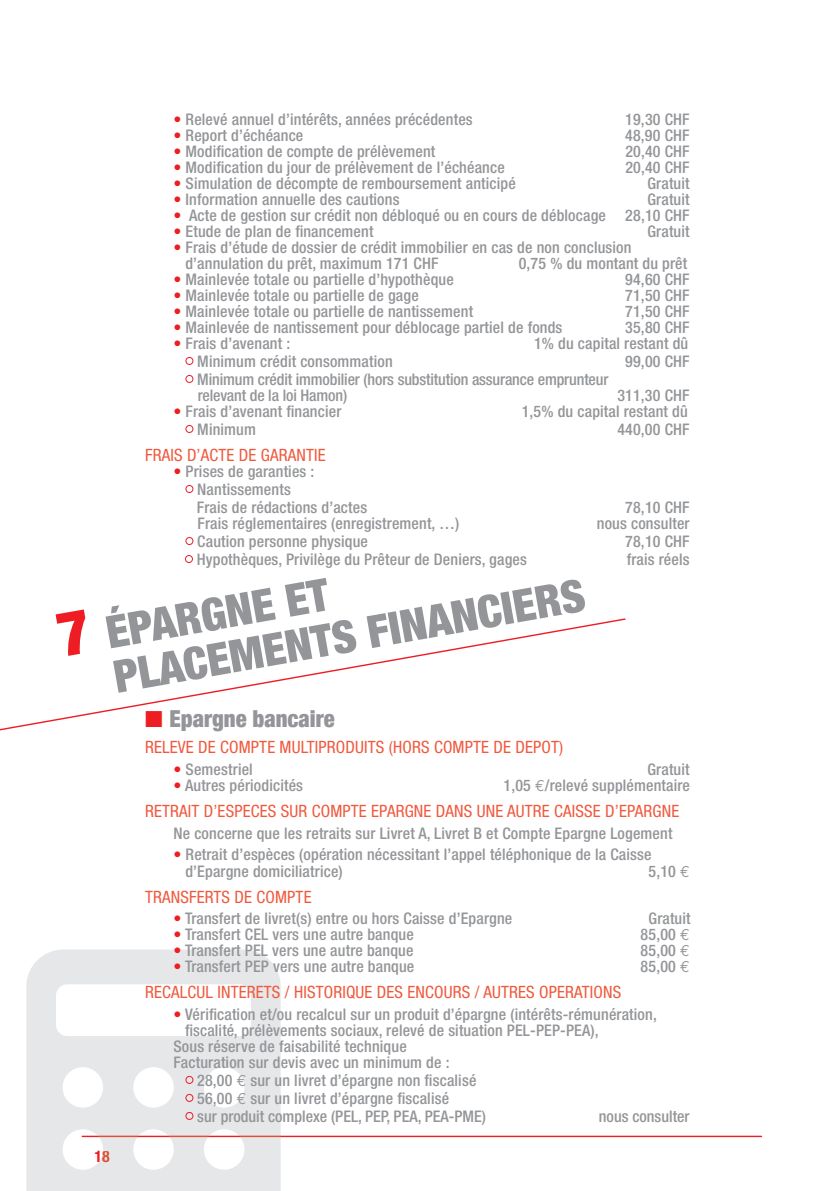
<style>
.page{position:relative;width:840px;height:1191px;background:#fff}
.page>*{position:absolute;margin:0;border:0;box-sizing:border-box;transform-origin:0 0}
.t1{font:900 condensed 45px/45px "Helvetica Neue LT Std";color:#939598}
.t2{font:900 condensed 23.4px "Helvetica Neue";color:#939598}
.t3{font:condensed 17px "Helvetica Neue LT Std";letter-spacing:.01em;color:#f0593e}
.t4{font:500 condensed 16px/18px "Helvetica Neue LT Std";letter-spacing:.01em;color:#939598}
.t5{font:500 condensed 16px/16px "Helvetica Neue LT Std";letter-spacing:-.01em;color:#939598}
.t6{font:700 condensed 16px "Helvetica Neue LT Std";color:#ee1d23}
.s1{color:#ee1d23}
.s2{font-size:62px;color:#ee1d23}
.s3{font-family:"Euro Mono";font-weight:400;font-stretch:normal}
</style>
<div class="page">
<hr style="left:82px;top:1135px;width:679px;height:2px;background:#ee1d23">
<svg style="left:26px;top:949px;width:254px;height:242px;fill:#e6e7e9"></svg>
<svg style="left:98px;top:1135px;width:182px;height:2px"></svg>
<svg style="left:98px;top:1151px;width:11px;height:11px"></svg>
<div style="left:185px;top:357px;width:8px;height:8px;border:1px solid #ee1d23;border-radius:50%"></div>
<div style="left:185px;top:375px;width:8px;height:8px;border:1px solid #ee1d23;border-radius:50%"></div>
<div style="left:185px;top:425px;width:8px;height:8px;border:1px solid #ee1d23;border-radius:50%"></div>
<div style="left:185px;top:485px;width:8px;height:8px;border:1px solid #ee1d23;border-radius:50%"></div>
<div style="left:185px;top:537px;width:8px;height:8px;border:1px solid #ee1d23;border-radius:50%"></div>
<div style="left:185px;top:555px;width:8px;height:8px;border:1px solid #ee1d23;border-radius:50%"></div>
<div style="left:185px;top:1076px;width:8px;height:8px;border:1px solid #ee1d23;border-radius:50%"></div>
<div style="left:185px;top:1094px;width:8px;height:8px;border:1px solid #ee1d23;border-radius:50%"></div>
<div style="left:185px;top:1112px;width:8px;height:8px;border:1px solid #ee1d23;border-radius:50%"></div>
<svg style="left:0;top:618px;width:626px;height:113px"></svg>
<p class="t4" style="left:173px;top:112px;width:301px"><span class="s1">•</span> Relevé annuel d’intérêts, années précédentes</p>
<p class="t4" style="left:625px;top:112px;width:66px">19,30 CHF</p>
<p class="t4" style="left:173px;top:128px;width:131px"><span class="s1">•</span> Report d’échéance</p>
<p class="t4" style="left:625px;top:128px;width:66px">48,90 CHF</p>
<p class="t4" style="left:173px;top:144px;width:263px"><span class="s1">•</span> Modification de compte de prélèvement</p>
<p class="t4" style="left:625px;top:144px;width:66px">20,40 CHF</p>
<p class="t4" style="left:173px;top:160px;width:333px"><span class="s1">•</span> Modification du jour de prélèvement de l’échéance</p>
<p class="t4" style="left:625px;top:160px;width:66px">20,40 CHF</p>
<p class="t4" style="left:173px;top:176px;width:344px"><span class="s1">•</span> Simulation de décompte de remboursement anticipé</p>
<p class="t4" style="left:647px;top:176px;width:44px">Gratuit</p>
<p class="t4" style="left:173px;top:192px;width:227px"><span class="s1">•</span> Information annuelle des cautions</p>
<p class="t4" style="left:647px;top:192px;width:44px">Gratuit</p>
<p class="t4" style="left:173px;top:208px;width:517px"><span class="s1">•</span> Acte de gestion sur crédit non débloqué ou en cours de déblocage 28,10 CHF</p>
<p class="t4" style="left:173px;top:224px;width:201px"><span class="s1">•</span> Etude de plan de financement</p>
<p class="t4" style="left:647px;top:224px;width:44px">Gratuit</p>
<p class="t4" style="left:185px;top:241px;width:447px;line-height:16px;text-indent:-12px"><span class="s1">•</span> Frais d’étude de dossier de crédit immobilier en cas de non conclusion d’annulation du prêt, maximum 171 CHF</p>
<p class="t4" style="left:518px;top:256px;width:170px">0,75 % du montant du prêt</p>
<p class="t4" style="left:173px;top:272px;width:282px"><span class="s1">•</span> Mainlevée totale ou partielle d’hypothèque</p>
<p class="t4" style="left:625px;top:272px;width:66px">94,60 CHF</p>
<p class="t4" style="left:173px;top:288px;width:247px"><span class="s1">•</span> Mainlevée totale ou partielle de gage</p>
<p class="t4" style="left:625px;top:288px;width:66px">71,50 CHF</p>
<p class="t4" style="left:173px;top:304px;width:301px"><span class="s1">•</span> Mainlevée totale ou partielle de nantissement</p>
<p class="t4" style="left:625px;top:304px;width:66px">71,50 CHF</p>
<p class="t4" style="left:173px;top:320px;width:390px"><span class="s1">•</span> Mainlevée de nantissement pour déblocage partiel de fonds</p>
<p class="t4" style="left:625px;top:320px;width:66px">35,80 CHF</p>
<p class="t4" style="left:173px;top:336px;width:118px"><span class="s1">•</span> Frais d’avenant :</p>
<p class="t4" style="left:533px;top:336px;width:155px">1% du capital restant dû</p>
<p class="t4" style="left:197px;top:354px;width:197px">Minimum crédit consommation</p>
<p class="t4" style="left:625px;top:354px;width:66px">99,00 CHF</p>
<p class="t5" style="left:197px;top:373px;width:412px">Minimum crédit immobilier (hors substitution assurance emprunteur relevant de la loi Hamon)</p>
<p class="t4" style="left:617px;top:388px;width:74px">311,30 CHF</p>
<p class="t4" style="left:173px;top:404px;width:169px"><span class="s1">•</span> Frais d’avenant financier</p>
<p class="t4" style="left:521px;top:404px;width:167px">1,5% du capital restant dû</p>
<p class="t4" style="left:197px;top:422px;width:60px">Minimum</p>
<p class="t4" style="left:617px;top:422px;width:74px">440,00 CHF</p>
<p class="t3" style="left:145px;top:449px;width:182px">FRAIS D’ACTE DE GARANTIE</p>
<p class="t4" style="left:197px;top:464px;width:172px;text-indent:-24px"><span class="s1">•</span> Prises de garanties :<br>Nantissements<br>Frais de rédactions d’actes</p>
<p class="t4" style="left:625px;top:500px;width:66px">78,10 CHF</p>
<p class="t4" style="left:197px;top:516px;width:263px">Frais réglementaires (enregistrement, …)</p>
<p class="t4" style="left:596px;top:516px;width:94px">nous consulter</p>
<p class="t4" style="left:197px;top:534px;width:172px">Caution personne physique</p>
<p class="t4" style="left:625px;top:534px;width:66px">78,10 CHF</p>
<p class="t4" style="left:197px;top:552px;width:331px">Hypothèques, Privilège du Prêteur de Deniers, gages</p>
<p class="t4" style="left:626px;top:552px;width:64px">frais réels</p>
<h1 class="t1" style="left:103px;top:615px;width:479px;text-indent:-48px;rotate:-10deg"><span class="s2">7</span> ÉPARGNE ET<br>PLACEMENTS FINANCIERS</h1>
<h2 class="t2" style="left:145px;top:704px;width:191px"><span class="s1">■</span> Epargne bancaire</h2>
<p class="t3" style="left:145px;top:741px;width:419px">RELEVE DE COMPTE MULTIPRODUITS (HORS COMPTE DE DEPOT)</p>
<p class="t4" style="left:173px;top:762px;width:81px"><span class="s1">•</span> Semestriel</p>
<p class="t4" style="left:647px;top:762px;width:44px">Gratuit</p>
<p class="t4" style="left:173px;top:778px;width:131px"><span class="s1">•</span> Autres périodicités</p>
<p class="t4" style="left:503px;top:778px;width:188px">1,05 <span class="s3">€</span>/relevé supplémentaire</p>
<p class="t3" style="left:145px;top:805px;width:535px">RETRAIT D’ESPECES SUR COMPTE EPARGNE DANS UNE AUTRE CAISSE D’EPARGNE</p>
<p class="t4" style="left:173px;top:825px;width:500px">Ne concerne que les retraits sur Livret A, Livret B et Compte Epargne Logement</p>
<p class="t4" style="left:185px;top:848px;width:467px;line-height:16px;text-indent:-12px"><span class="s1">•</span> Retrait d’espèces (opération nécessitant l’appel téléphonique de la Caisse d’Epargne domiciliatrice)</p>
<p class="t4" style="left:648px;top:863px;width:43px">5,10 <span class="s3">€</span></p>
<p class="t6" style="left:94px;top:1151px;width:17px">18</p>
<p class="t3" style="left:145px;top:890px;width:168px">TRANSFERTS DE COMPTE</p>
<p class="t4" style="left:173px;top:911px;width:340px"><span class="s1">•</span> Transfert de livret(s) entre ou hors Caisse d’Epargne</p>
<p class="t4" style="left:648px;top:911px;width:44px">Gratuit</p>
<p class="t4" style="left:173px;top:927px;width:242px"><span class="s1">•</span> Transfert CEL vers une autre banque</p>
<p class="t4" style="left:640px;top:927px;width:50px">85,00 <span class="s3">€</span></p>
<p class="t4" style="left:173px;top:943px;width:241px"><span class="s1">•</span> Transfert PEL vers une autre banque</p>
<p class="t4" style="left:640px;top:943px;width:50px">85,00 <span class="s3">€</span></p>
<p class="t4" style="left:173px;top:959px;width:242px"><span class="s1">•</span> Transfert PEP vers une autre banque</p>
<p class="t4" style="left:640px;top:959px;width:50px">85,00 <span class="s3">€</span></p>
<p class="t3" style="left:145px;top:986px;width:477px">RECALCUL INTERETS / HISTORIQUE DES ENCOURS / AUTRES OPERATIONS</p>
<p class="t4" style="left:173px;top:1006px;width:484px"><span class="s1">•</span> Vérification et/ou recalcul sur un produit d’épargne (intérêts-rémunération,</p>
<p class="t4" style="left:185px;top:1022px;width:415px">fiscalité, prélèvements sociaux, relevé de situation PEL-PEP-PEA),</p>
<p class="t4" style="left:173px;top:1038px;width:235px">Sous réserve de faisabilité technique</p>
<p class="t4" style="left:173px;top:1054px;width:277px">Facturation sur devis avec un minimum de :</p>
<p class="t4" style="left:197px;top:1072px;width:290px">28,00 <span class="s3">€</span> sur un livret d’épargne non fiscalisé<br>56,00 <span class="s3">€</span> sur un livret d’épargne fiscalisé<br>sur produit complexe (PEL, PEP, PEA, PEA-PME)</p>
<p class="t4" style="left:598px;top:1108px;width:92px">nous consulter</p>
</div>
